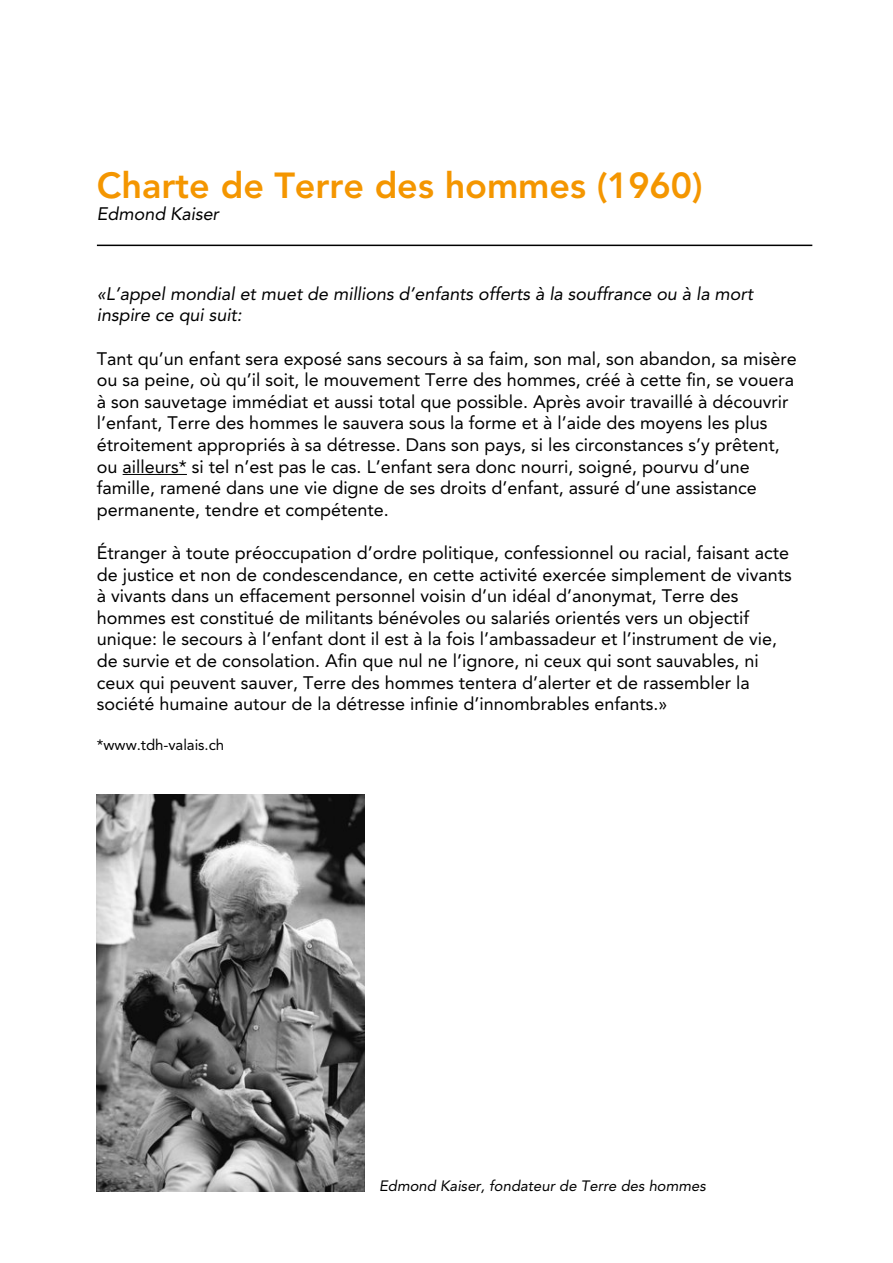
<style>
.page{position:relative;width:893px;height:1263px;background:#fff}
.page>*{position:absolute;margin:0;border:0;box-sizing:border-box;transform-origin:0 0}
.t1{font:800 36px "Avenir LT Pro";color:#f49600}
.t2{font:18px/21.6px "Avenir LT Pro";color:#000}
.t3{font:italic 18px/21.6px "Avenir LT Pro";letter-spacing:-.005em;color:#000}
.t4{font:italic 15px "Avenir LT Pro";color:#000}
.t5{font:15px "Avenir LT Pro";letter-spacing:-.005em;color:#000}
</style>
<div class="page">
<hr style="left:123px;top:474px;width:64px;height:1px;background:#000">
<img style="left:97px;top:794px;width:268px;height:398px">
<hr style="left:97px;top:245px;width:715px;height:1px;background:#000">
<h1 class="t1" style="left:97px;top:164px;width:607px">Charte de Terre des hommes (1960)</h1>
<p class="t3" style="left:97px;top:203px;width:124px">Edmond Kaiser</p>
<p class="t3" style="left:97px;top:283px;width:658px">«L’appel mondial et muet de millions d’enfants offerts à la souffrance ou à la mort inspire ce qui suit:</p>
<p class="t2" style="left:97px;top:347px;width:701px">Tant qu’un enfant sera exposé sans secours à sa faim, son mal, son abandon, sa misère ou sa peine, où qu’il soit, le mouvement Terre des hommes, créé à cette fin, se vouera à son sauvetage immédiat et aussi total que possible. Après avoir travaillé à découvrir l’enfant, Terre des hommes le sauvera sous la forme et à l’aide des moyens les plus étroitement appropriés à sa détresse. Dans son pays, si les circonstances s’y prêtent, ou ailleurs* si tel n’est pas le cas. L’enfant sera donc nourri, soigné, pourvu d’une famille, ramené dans une vie digne de ses droits d’enfant, assuré d’une assistance permanente, tendre et compétente.</p>
<p class="t2" style="left:97px;top:542px;width:697px">Étranger à toute préoccupation d’ordre politique, confessionnel ou racial, faisant acte de justice et non de condescendance, en cette activité exercée simplement de vivants à vivants dans un effacement personnel voisin d’un idéal d’anonymat, Terre des hommes est constitué de militants bénévoles ou salariés orientés vers un objectif unique: le secours à l’enfant dont il est à la fois l’ambassadeur et l’instrument de vie, de survie et de consolation. Afin que nul ne l’ignore, ni ceux qui sont sauvables, ni ceux qui peuvent sauver, Terre des hommes tentera d’alerter et de rassembler la société humaine autour de la détresse infinie d’innombrables enfants.»</p>
<p class="t5" style="left:97px;top:735px;width:129px">*www.tdh-valais.ch</p>
<p class="t4" style="left:379px;top:1177px;width:328px">Edmond Kaiser, fondateur de Terre des hommes</p>
</div>
